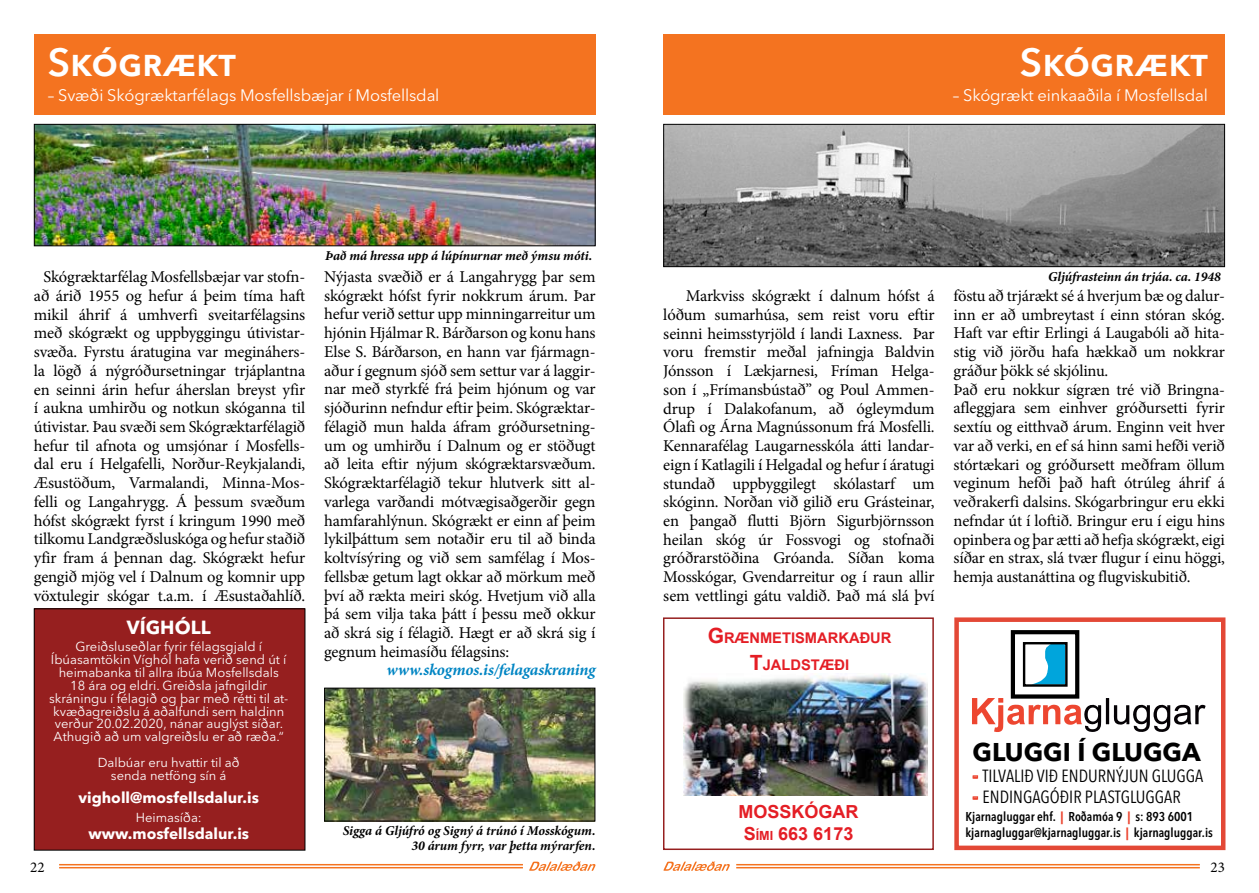
<style>
.page{position:relative;width:1259px;height:893px;background:#fff}
.page>*{position:absolute;margin:0;border:0;box-sizing:border-box;transform-origin:0 0}
.t1{font:600 39px "Avenir Next LT Pro";color:#fff}
.t2{font:700 25.5px "Avenir Next LT Pro";color:#000}
.t3{font:700 18.9px "Avenir Next LT Pro";color:#fff}
.t4{font:700 18px/21.6px "Arial";color:#e41e25}
.t5{font:condensed 17.55px "Avenir Next LT Pro";color:#000}
.t6{font:16.5px/18.8px "Minion Pro";letter-spacing:-.01em;color:#000;text-align:justify}
.t7{font:16.5px "Avenir Next LT Pro";letter-spacing:-.01em;color:#fff}
.t8{font:italic 700 16.5px "Minion Pro";letter-spacing:-.015em;color:#0085c3}
.t9{font:700 15.3px "Avenir Next LT Pro";color:#fff}
.t10{font:15px "Minion Pro";color:#000}
.t11{font:700 14.7px "Arial";color:#e41e25}
.t12{font:italic 700 13.5px/15px "Minion Pro";letter-spacing:-.005em;color:#000;text-align:right}
.t13{font:12.9px/12.9px "Avenir Next LT Pro";color:#fff;text-align:center}
.t14{font:600 condensed 12.75px/15.9px "Avenir Next LT Pro";color:#000}
.s1{font-size:21px}
.s2{font-size:12.6px}
.s3{font-weight:700;font-stretch:normal;color:#ec4631}
.s4{font-weight:700;color:#ec4631}
</style>
<div class="page">
<hr style="left:59px;top:867px;width:464px;height:1px;background:#f47320">
<hr style="left:59px;top:864px;width:464px;height:1px;background:#f47320">
<hr style="left:736px;top:867px;width:463px;height:1px;background:#f47320">
<hr style="left:736px;top:864px;width:463px;height:1px;background:#f47320">
<svg style="left:529px;top:861px;width:66px;height:10px"></svg>
<svg style="left:663px;top:861px;width:67px;height:10px"></svg>
<div style="left:34px;top:34px;width:561px;height:81px;background:#f47320"></div>
<div style="left:663px;top:34px;width:562px;height:81px;background:#f47320"></div>
<img style="left:36px;top:126px;width:557px;height:118px">
<div style="left:34px;top:124px;width:561px;height:122px;border:1px solid #000"></div>
<img style="left:665px;top:126px;width:558px;height:139px">
<div style="left:663px;top:124px;width:562px;height:143px;border:1px solid #000"></div>
<div style="left:954px;top:617px;width:271px;height:233px;border:4px solid #e34836"></div>
<svg style="left:972px;top:698px;width:233px;height:34px"></svg>
<svg style="left:1033px;top:645px;width:31px;height:39px"></svg>
<div style="left:1010px;top:630px;width:69px;height:69px;border:4px solid #000"></div>
<div style="left:1023px;top:642px;width:44px;height:45px;border:2px solid #000"></div>
<div style="left:663px;top:617px;width:271px;height:233px;background:#fff;border:2px solid #961f1f"></div>
<img style="left:683px;top:674px;width:244px;height:122px">
<div style="left:34px;top:609px;width:271px;height:241px;background:#961f1f"></div>
<div style="left:34px;top:608px;width:271px;height:242px;border:1px solid #000"></div>
<img style="left:326px;top:690px;width:267px;height:129px">
<div style="left:324px;top:688px;width:271px;height:133px;border:1px solid #000"></div>
<h1 class="t1" style="left:48px;top:39px;width:189px">Skógrækt</h1>
<h1 class="t1" style="left:1020px;top:39px;width:189px">Skógrækt</h1>
<p class="t7" style="left:48px;top:85px;width:393px">– Svæði Skógræktarfélags Mosfellsbæjar í Mosfellsdal</p>
<p class="t7" style="left:953px;top:85px;width:257px">– Skógrækt einkaaðila í Mosfellsdal</p>
<p class="t6" style="left:34px;top:267px;width:273px;text-align:center">Skógræktarfélag Mosfellsbæjar var stofn&shy;að árið 1955 og hefur á þeim tíma haft mikil áhrif á umhverfi sveitarfélagsins með skógrækt og uppbyggingu útivistar&shy;svæða. Fyrstu áratugina var megináhers&shy;la lögð á nýgróðursetningar trjáplantna en seinni árin hefur áherslan breyst yfir í aukna umhirðu og notkun skóganna til útivistar. Þau svæði sem Skógræktarfélagið hefur til afnota og umsjónar í Mosfells&shy;dal eru í Helgafelli, Norður-Reykjalandi, Æsustöðum, Varmalandi, Minna-Mos&shy;felli og Langahrygg. Á þessum svæðum hófst skógrækt fyrst í kringum 1990 með tilkomu Landgræðsluskóga og hefur staðið yfir fram á þennan dag. Skógrækt hefur gengið mjög vel í Dalnum og komnir upp vöxtulegir skógar t.a.m. í Æsustaðahlíð.</p>
<p class="t3" style="left:127px;top:616px;width:85px">VÍGHÓLL</p>
<p class="t13" style="left:49px;top:640px;width:241px">Greiðsluseðlar fyrir félagsgjald í Íbúasamtökin Víghól hafa verið send út í heimabanka til allra íbúa Mosfellsdals<br>18 ára og eldri. Greiðsla jafngildir skráningu í félagið og þar með rétti til at&shy;kvæðagreiðslu á aðalfundi sem haldinn verður 20.02.2020, nánar auglýst síðar.<br>Athugið að um valgreiðslu er að ræða.“</p>
<p class="t13" style="left:98px;top:756px;width:144px">Dalbúar eru hvattir til að senda netföng sín á</p>
<p class="t9" style="left:79px;top:788px;width:182px">vigholl@mosfellsdalur.is</p>
<p class="t13" style="left:136px;top:811px;width:68px">Heimasíða:</p>
<p class="t9" style="left:88px;top:824px;width:162px">www.mosfellsdalur.is</p>
<p class="t12" style="left:325px;top:248px;width:269px">Það má hressa upp á lúpínurnar með ýmsu móti.</p>
<p class="t6" style="left:324px;top:267px;width:273px">Nýjasta svæðið er á Langahrygg þar sem skógrækt hófst fyrir nokkrum árum. Þar hefur verið settur upp minningarreitur um hjónin Hjálmar R. Bárðarson og konu hans Else S. Bárðarson, en hann var fjármagn&shy;aður í gegnum sjóð sem settur var á laggir&shy;nar með styrkfé frá þeim hjónum og var sjóðurinn nefndur eftir þeim. Skógræktar&shy;félagið mun halda áfram gróðursetning&shy;um og umhirðu í Dalnum og er stöðugt að leita eftir nýjum skógræktarsvæðum.<br>Skógræktarfélagið tekur hlutverk sitt al&shy;varlega varðandi mótvægisaðgerðir gegn hamfarahlýnun. Skógrækt er einn af þeim lykilþáttum sem notaðir eru til að binda koltvísýring og við sem samfélag í Mos&shy;fellsbæ getum lagt okkar að mörkum með því að rækta meiri skóg. Hvetjum við alla þá sem vilja taka þátt í þessu með okkur að skrá sig í félagið. Hægt er að skrá sig í gegnum heimasíðu félagsins:</p>
<p class="t8" style="left:386px;top:658px;width:210px">www.skogmos.is/felagaskraning</p>
<p class="t12" style="left:343px;top:823px;width:254px">Sigga á Gljúfró og Signý á trúnó í Mosskógum.<br>30 árum fyrr, var þetta mýrarfen.</p>
<p class="t6" style="left:663px;top:286px;width:273px;text-indent:22px">Markviss skógrækt í dalnum hófst á lóðum sumarhúsa, sem reist voru eftir seinni heimsstyrjöld í landi Laxness. Þar voru fremstir meðal jafningja Baldvin Jónsson í Lækjarnesi, Fríman Helga&shy;son í „Frímansbústað” og Poul Ammen&shy;drup í Dalakofanum, að ógleymdum Ólafi og Árna Magnússonum frá Mosfelli.<br>Kennarafélag Laugarnesskóla átti landar&shy;eign í Katlagili í Helgadal og hefur í áratugi stundað uppbyggilegt skólastarf um skóginn. Norðan við gilið eru Grásteinar, en þangað flutti Björn Sigurbjörnsson heilan skóg úr Fossvogi og stofnaði gróðrarstöðina Gróanda. Síðan koma Mosskógar, Gvendarreitur og í raun allir sem vettlingi gátu valdið. Það má slá því</p>
<p class="t11" style="left:708px;top:628px;width:100px"><span class="s1">G</span>RÆNMETISMARKA</p>
<p class="t11" style="left:859px;top:628px;width:32px">ÐUR</p>
<p class="t11" style="left:750px;top:655px;width:101px"><span class="s1">T</span>JALDSTÆÐI</p>
<p class="t12" style="left:1048px;top:269px;width:174px">Gljúfrasteinn án trjáa. ca. 1948</p>
<p class="t6" style="left:953px;top:286px;width:273px;text-align:left">föstu að trjárækt sé á hverjum bæ og dalur&shy;inn er að umbreytast í einn stóran skóg.<br>Haft var eftir Erlingi á Laugabóli að hita&shy;stig við jörðu hafa hækkað um nokkrar gráður þökk sé skjólinu.<br>Það eru nokkur sígræn tré við Bringna&shy;afleggjara sem einhver gróðursetti fyrir sextíu og eitthvað árum. Enginn veit hver var að verki, en ef sá hinn sami hefði verið stórtækari og gróðursett meðfram öllum veginum hefði það haft ótrúleg áhrif á veðrakerfi dalsins. Skógarbringur eru ekki nefndar út í loftið. Bringur eru í eigu hins opinbera og þar ætti að hefja skógrækt, eigi síðar en strax, slá tvær flugur í einu höggi, hemja austanáttina og flugviskubitið.</p>
<p class="t4" style="left:738px;top:802px;width:122px">MOSSKÓGAR<br>S<span class="s2">ÍMI</span> 663 6173</p>
<h2 class="t2" style="left:972px;top:736px;width:230px">GLUGGI Í GLUGGA</h2>
<p class="t5" style="left:972px;top:765px;width:232px"><span class="s3">-</span> TILVALIÐ VIÐ ENDURNÝJUN GLUGGA</p>
<p class="t5" style="left:972px;top:786px;width:210px"><span class="s3">-</span> ENDINGAGÓÐIR PLASTGLUGGAR</p>
<p class="t14" style="left:965px;top:808px;width:249px">Kjarnagluggar ehf. <span class="s4">|</span> Roðamóa 9 <span class="s4">|</span> s: 893 6001 kjarnagluggar@kjarnagluggar.is <span class="s4">|</span> kjarnagluggar.is</p>
<p class="t10" style="left:30px;top:857px;width:16px">22</p>
<p class="t10" style="left:1210px;top:857px;width:16px">23</p>
</div>
